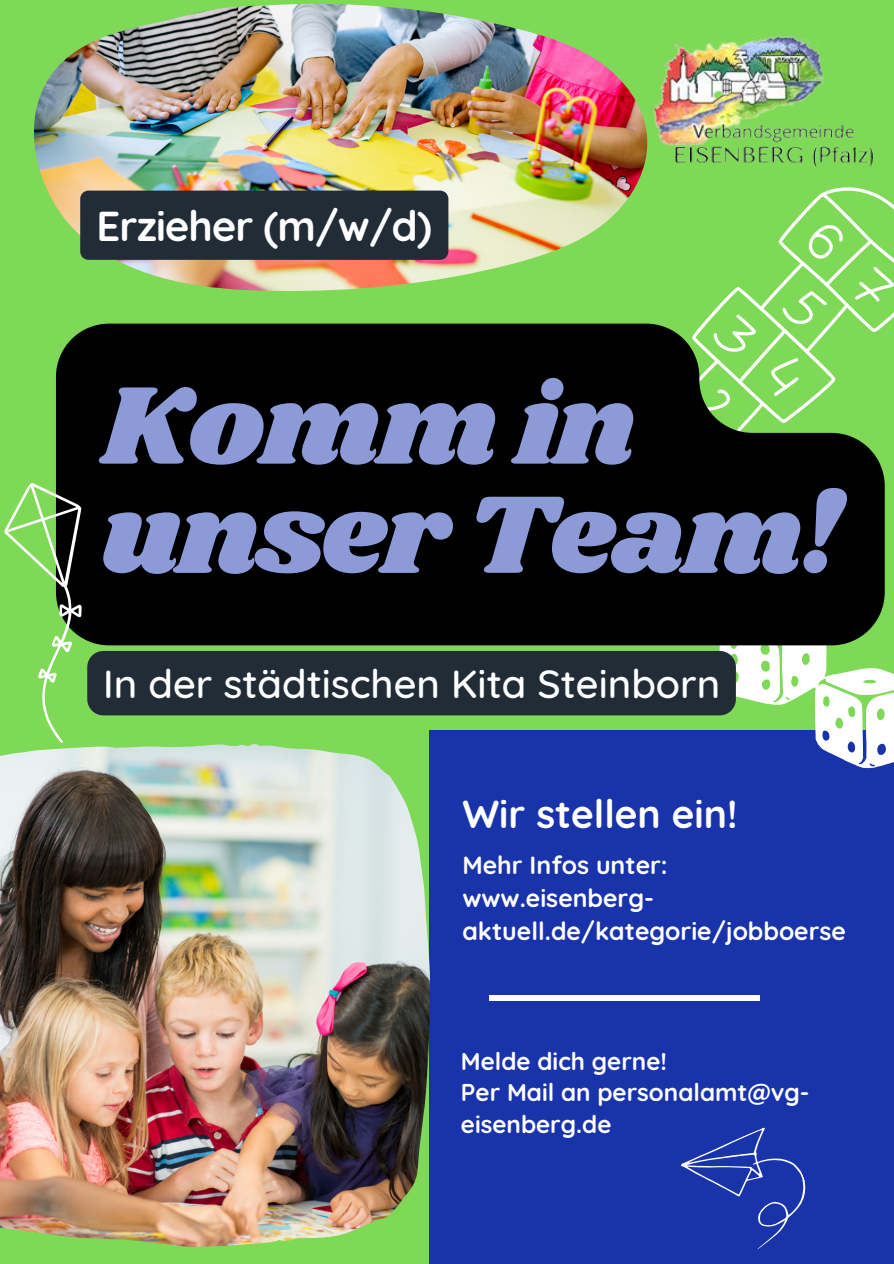
<style>
.page{position:relative;width:894px;height:1264px;background:#fff}
.page>*{position:absolute;margin:0;border:0;box-sizing:border-box;transform-origin:0 0}
.t1{font:114.3px/109.2px "Shrikhand";letter-spacing:-.025em;color:#8c9ad8}
.t2{font:700 41.7px "Quicksand";letter-spacing:-.02em;color:#fff}
.t3{font:500 39.9px "Quicksand";color:#fff}
.t4{font:700 39px "Quicksand";color:#fff}
.t5{font:700 24.9px/32.7px "Quicksand";color:#fff}
.t6{font:700 24.3px/31.5px "Quicksand";color:#fff}
</style>
<div class="page">
<div style="left:0;top:0;width:893px;height:1263px;background:#7ed957"></div>
<div style="left:430px;top:730px;width:463px;height:533px;background:#1933ab"></div>
<div style="left:489px;top:995px;width:270px;height:5px;background:#fff"></div>
<img style="left:0;top:744px;width:429px;height:501px">
<svg style="left:719px;top:645px;width:174px;height:123px"></svg>
<svg style="left:703px;top:187px;width:190px;height:306px"></svg>
<svg style="left:681px;top:1127px;width:125px;height:123px"></svg>
<img style="left:34px;top:3px;width:613px;height:288px">
<svg style="left:56px;top:323px;width:828px;height:322px;background:#0c1409"></svg>
<div style="left:87px;top:651px;width:648px;height:64px;background:#222c37;border-radius:16px"></div>
<svg style="left:4px;top:470px;width:185px;height:273px"></svg>
<div style="left:80px;top:191px;width:368px;height:69px;background:#222c37"></div>
<img style="left:653px;top:35px;width:221px;height:133px">
<h2 class="t2" style="left:96px;top:199px;width:337px">Erzieher (m/w/d)</h2>
<h1 class="t1" style="left:102px;top:375px;width:741px">Komm in unser Team!</h1>
<h3 class="t3" style="left:103px;top:658px;width:618px">In der städtischen Kita Steinborn</h3>
<h3 class="t4" style="left:462px;top:788px;width:276px">Wir stellen ein!</h3>
<p class="t5" style="left:462px;top:848px;width:385px">Mehr Infos unter: www.eisenberg&shy;aktuell.de/kategorie/jobboerse</p>
<p class="t6" style="left:461px;top:1044px;width:350px">Melde dich gerne!<br>Per Mail an personalamt@vg&shy;eisenberg.de</p>
</div>
